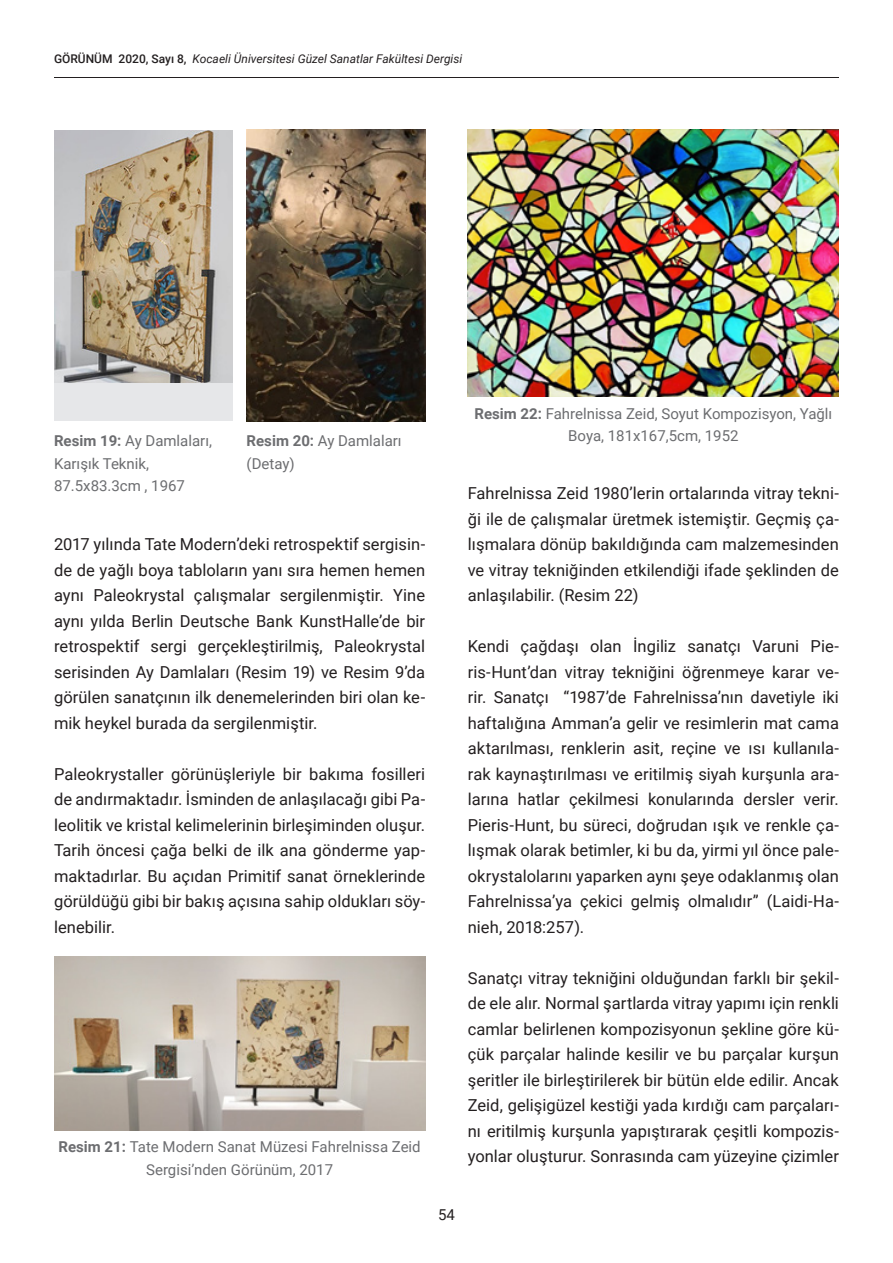
<style>
.page{position:relative;width:893px;height:1263px;background:#fff}
.page>*{position:absolute;margin:0;border:0;box-sizing:border-box;transform-origin:0 0}
.Metin{font:16.5px/25.5px "Roboto";color:#231f20;text-align:justify}
.t1{font:15px/22.5px "Roboto";color:#6c6d70}
.t2{font:15px "Roboto";color:#231f20}
.t3{font:italic 12px "Roboto";color:#231f20}
.s1{font-weight:500;font-style:normal}
.s2{font-weight:700}
</style>
<div class="page">
<hr style="left:54px;top:77px;width:785px;height:1px;background:#231f20">
<img style="left:54px;top:130px;width:179px;height:254px">
<img style="left:247px;top:130px;width:178px;height:291px">
<div style="left:54px;top:384px;width:179px;height:37px;background:#e6e7e9"></div>
<img style="left:54px;top:956px;width:371px;height:174px">
<img style="left:468px;top:130px;width:371px;height:267px">
<p class="t3" style="left:54px;top:50px;width:410px"><span class="s1">GÖRÜNÜM 2020, Sayı 8,</span> Kocaeli Üniversitesi Güzel Sanatlar Fakültesi Dergisi</p>
<p class="t1" style="left:54px;top:429px;width:159px"><span class="s2">Resim 19:</span> Ay Damlaları,<br>Karışık Teknik,<br>87.5x83.3cm , 1967</p>
<p class="t1" style="left:247px;top:429px;width:157px"><span class="s2">Resim 20:</span> Ay Damlaları (Detay)</p>
<p class="Metin" style="left:54px;top:531px;width:373px">2017 yılında Tate Modern’deki retrospektif sergisin&shy;de de yağlı boya tabloların yanı sıra hemen hemen aynı Paleokrystal çalışmalar sergilenmiştir. Yine aynı yılda Berlin Deutsche Bank KunstHalle’de bir retrospektif sergi gerçekleştirilmiş, Paleokrystal serisinden Ay Damlaları (Resim 19) ve Resim 9’da görülen sanatçının ilk denemelerinden biri olan ke&shy;mik heykel burada da sergilenmiştir.</p>
<p class="Metin" style="left:54px;top:760px;width:373px">Paleokrystaller görünüşleriyle bir bakıma fosilleri de andırmaktadır. İsminden de anlaşılacağı gibi Pa&shy;leolitik ve kristal kelimelerinin birleşiminden oluşur.<br>Tarih öncesi çağa belki de ilk ana gönderme yap&shy;maktadırlar. Bu açıdan Primitif sanat örneklerinde görüldüğü gibi bir bakış açısına sahip oldukları söy&shy;lenebilir.</p>
<p class="t1" style="left:59px;top:1135px;width:364px;text-align:center"><span class="s2">Resim 21:</span> Tate Modern Sanat Müzesi Fahrelnissa Zeid<br>Sergisi’nden Görünüm, 2017</p>
<p class="t1" style="left:474px;top:401px;width:359px;text-align:center"><span class="s2">Resim 22:</span> Fahrelnissa Zeid, Soyut Kompozisyon, Yağlı<br>Boya, 181x167,5cm, 1952</p>
<p class="Metin" style="left:468px;top:480px;width:373px">Fahrelnissa Zeid 1980’lerin ortalarında vitray tekni&shy;ği ile de çalışmalar üretmek istemiştir. Geçmiş ça&shy;lışmalara dönüp bakıldığında cam malzemesinden ve vitray tekniğinden etkilendiği ifade şeklinden de anlaşılabilir. (Resim 22)</p>
<p class="Metin" style="left:468px;top:633px;width:373px">Kendi çağdaşı olan İngiliz sanatçı Varuni Pie&shy;ris-Hunt’dan vitray tekniğini öğrenmeye karar ve&shy;rir. Sanatçı “1987’de Fahrelnissa’nın davetiyle iki haftalığına Amman’a gelir ve resimlerin mat cama aktarılması, renklerin asit, reçine ve ısı kullanıla&shy;rak kaynaştırılması ve eritilmiş siyah kurşunla ara&shy;larına hatlar çekilmesi konularında dersler verir.<br>Pieris-Hunt, bu süreci, doğrudan ışık ve renkle ça&shy;lışmak olarak betimler, ki bu da, yirmi yıl önce pale&shy;okrystalolarını yaparken aynı şeye odaklanmış olan Fahrelnissa’ya çekici gelmiş olmalıdır” (Laidi-Ha&shy;nieh, 2018:257).</p>
<p class="Metin" style="left:468px;top:964px;width:373px">Sanatçı vitray tekniğini olduğundan farklı bir şekil&shy;de ele alır. Normal şartlarda vitray yapımı için renkli camlar belirlenen kompozisyonun şekline göre kü&shy;çük parçalar halinde kesilir ve bu parçalar kurşun şeritler ile birleştirilerek bir bütün elde edilir. Ancak Zeid, gelişigüzel kestiği yada kırdığı cam parçaları&shy;nı eritilmiş kurşunla yapıştırarak çeşitli kompozis&shy;yonlar oluşturur. Sonrasında cam yüzeyine çizimler</p>
<p class="t2" style="left:438px;top:1204px;width:18px">54</p>
</div>
